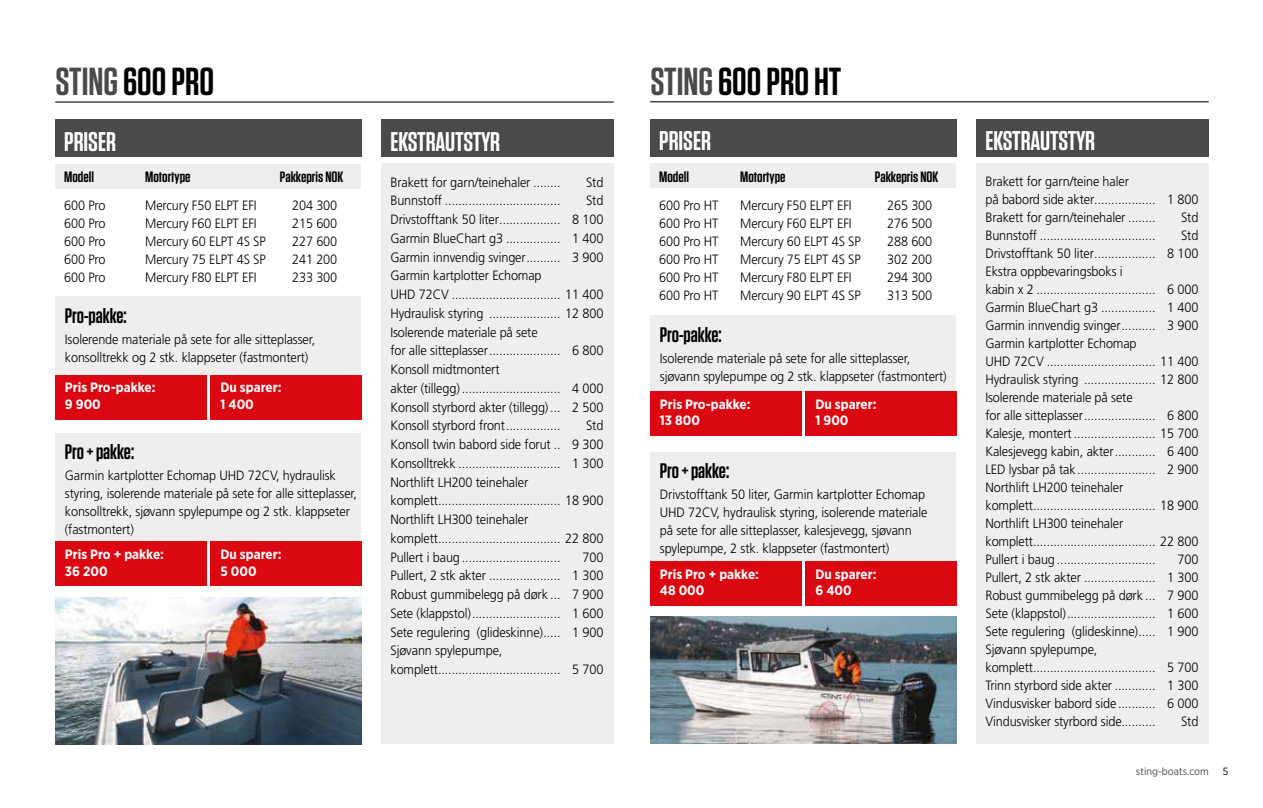
<style>
.page{position:relative;width:1263px;height:808px;background:#fff}
.page>*{position:absolute;margin:0;border:0;box-sizing:border-box;transform-origin:0 0}
.t1{font:600 39px "Tungsten";color:#000}
.t2{font:600 27px "Tungsten";letter-spacing:-.005em;color:#fff}
.t3{font:600 21px "Tungsten";color:#000}
.t4{font:600 15px "Tungsten";color:#000;scale:1.06 1}
.t5{font:300 13.5px/18px "Frutiger";letter-spacing:-.01em;color:#000;scale:.94 1}
.t6{font:700 13.5px/16.5px "Gotham Narrow";color:#fff}
.t7{font:10.5px "Gotham Narrow";color:#4a4a49}
.t8{font:10.5px "Gotham Narrow";color:#000}
.s1{color:#4a4a49}
</style>
<div class="page">
<div style="left:56px;top:296px;width:305px;height:78px;background:#efeeec"></div>
<div style="left:56px;top:433px;width:305px;height:108px;background:#efeeec"></div>
<hr style="left:55px;top:101px;width:559px;height:2px;background:#4a4a49">
<div style="left:381px;top:119px;width:233px;height:38px;background:#4a4a49"></div>
<div style="left:381px;top:164px;width:233px;height:580px;background:#efeeec"></div>
<div style="left:56px;top:375px;width:151px;height:44px;background:#db0812"></div>
<div style="left:56px;top:541px;width:151px;height:45px;background:#db0812"></div>
<div style="left:210px;top:375px;width:151px;height:44px;background:#db0812"></div>
<div style="left:210px;top:541px;width:151px;height:45px;background:#db0812"></div>
<div style="left:56px;top:164px;width:305px;height:25px;background:#efeeec"></div>
<div style="left:55px;top:119px;width:306px;height:38px;background:#4a4a49"></div>
<img style="left:55px;top:597px;width:306px;height:147px">
<div style="left:650px;top:315px;width:306px;height:76px;background:#efeeec"></div>
<div style="left:650px;top:452px;width:306px;height:109px;background:#efeeec"></div>
<hr style="left:650px;top:101px;width:559px;height:1px;background:#4a4a49">
<div style="left:976px;top:119px;width:233px;height:38px;background:#4a4a49"></div>
<div style="left:976px;top:164px;width:233px;height:579px;background:#efeeec"></div>
<div style="left:650px;top:391px;width:152px;height:45px;background:#db0812"></div>
<div style="left:650px;top:561px;width:152px;height:45px;background:#db0812"></div>
<div style="left:805px;top:391px;width:151px;height:45px;background:#db0812"></div>
<div style="left:805px;top:561px;width:151px;height:45px;background:#db0812"></div>
<div style="left:650px;top:164px;width:306px;height:24px;background:#efeeec"></div>
<div style="left:650px;top:119px;width:306px;height:38px;background:#4a4a49"></div>
<img style="left:650px;top:617px;width:306px;height:127px">
<h1 class="t1" style="left:56px;top:61px;width:160px"><span class="s1">STING</span> 600 PRO</h1>
<h2 class="t2" style="left:64px;top:127px;width:53px">PRISER</h2>
<p class="t4" style="left:64px;top:169px;width:30px">Modell</p>
<p class="t4" style="left:145px;top:169px;width:44px">Motortype</p>
<p class="t4" style="left:280px;top:169px;width:61px">Pakkepris NOK</p>
<p class="t5" style="left:64px;top:196px;width:45px">600 Pro</p>
<p class="t5" style="left:145px;top:196px;width:120px">Mercury F50 ELPT EFI</p>
<p class="t5" style="left:292px;top:196px;width:49px">204 300</p>
<p class="t5" style="left:64px;top:214px;width:45px">600 Pro</p>
<p class="t5" style="left:145px;top:214px;width:120px">Mercury F60 ELPT EFI</p>
<p class="t5" style="left:292px;top:214px;width:49px">215 600</p>
<p class="t5" style="left:64px;top:232px;width:45px">600 Pro</p>
<p class="t5" style="left:145px;top:232px;width:130px">Mercury 60 ELPT 4S SP</p>
<p class="t5" style="left:292px;top:232px;width:49px">227 600</p>
<p class="t5" style="left:64px;top:250px;width:45px">600 Pro</p>
<p class="t5" style="left:145px;top:250px;width:130px">Mercury 75 ELPT 4S SP</p>
<p class="t5" style="left:292px;top:250px;width:49px">241 200</p>
<p class="t5" style="left:64px;top:268px;width:45px">600 Pro</p>
<p class="t5" style="left:145px;top:268px;width:120px">Mercury F80 ELPT EFI</p>
<p class="t5" style="left:292px;top:268px;width:49px">233 300</p>
<h3 class="t3" style="left:65px;top:305px;width:63px">Pro-pakke:</h3>
<p class="t5" style="left:65px;top:330px;width:268px">Isolerende materiale på sete for alle sitteplasser, konsolltrekk og 2 stk. klappseter (fastmontert)</p>
<p class="t6" style="left:65px;top:379px;width:92px">Pris Pro-pakke:<br>9 900</p>
<p class="t6" style="left:220px;top:379px;width:62px">Du sparer:<br>1 400</p>
<h3 class="t3" style="left:65px;top:440px;width:71px">Pro + pakke:</h3>
<p class="t5" style="left:65px;top:466px;width:312px">Garmin kartplotter Echomap UHD 72CV, hydraulisk styring, isolerende materiale på sete for alle sitteplasser, konsolltrekk, sjøvann spylepumpe og 2 stk. klappseter (fastmontert)</p>
<p class="t6" style="left:65px;top:546px;width:101px">Pris Pro + pakke:<br>36 200</p>
<p class="t6" style="left:220px;top:546px;width:62px">Du sparer:<br>5 000</p>
<h2 class="t2" style="left:390px;top:127px;width:111px">EKSTRAUTSTYR</h2>
<p class="t5" style="left:390px;top:173px;width:183px">Brakett for garn/teinehaler ........</p>
<p class="t5" style="left:586px;top:173px;width:20px">Std</p>
<p class="t5" style="left:390px;top:192px;width:183px">Bunnstoff ..................................</p>
<p class="t5" style="left:390px;top:192px;width:228px;line-height:18.8px;text-indent:196px">Std Drivstofftank 50 liter.................. 8 100<br>Garmin BlueChart g3 ................ 1 400<br>Garmin innvendig svinger.......... 3 900<br>Garmin kartplotter Echomap<br>UHD 72CV ................................ 11 400<br>Hydraulisk styring ..................... 12 800<br>Isolerende materiale på sete<br>for alle sitteplasser..................... 6 800<br>Konsoll midtmontert<br>akter (tillegg) ............................. 4 000<br>Konsoll styrbord akter (tillegg) ... 2 500<br>Konsoll styrbord front................</p>
<p class="t5" style="left:390px;top:417px;width:228px;line-height:18.8px;text-indent:196px">Std Konsoll twin babord side forut .. 9 300<br>Konsolltrekk .............................. 1 300<br>Northlift LH200 teinehaler komplett.................................... 18 900<br>Northlift LH300 teinehaler komplett.................................... 22 800<br>Pullert i baug .............................</p>
<p class="t5" style="left:390px;top:548px;width:228px;line-height:18.8px;text-indent:192px">700<br>Pullert, 2 stk akter ..................... 1 300<br>Robust gummibelegg på dørk ... 7 900<br>Sete (klappstol).......................... 1 600<br>Sete regulering (glideskinne)..... 1 900<br>Sjøvann spylepumpe, komplett.................................... 5 700</p>
<h1 class="t1" style="left:650px;top:61px;width:192px"><span class="s1">STING</span> 600 PRO HT</h1>
<h2 class="t2" style="left:659px;top:127px;width:53px">PRISER</h2>
<p class="t4" style="left:659px;top:169px;width:30px">Modell</p>
<p class="t4" style="left:740px;top:169px;width:44px">Motortype</p>
<p class="t4" style="left:875px;top:169px;width:61px">Pakkepris NOK</p>
<p class="t5" style="left:659px;top:196px;width:65px">600 Pro HT</p>
<p class="t5" style="left:740px;top:196px;width:120px">Mercury F50 ELPT EFI</p>
<p class="t5" style="left:887px;top:196px;width:49px">265 300</p>
<p class="t5" style="left:659px;top:214px;width:65px">600 Pro HT</p>
<p class="t5" style="left:740px;top:214px;width:120px">Mercury F60 ELPT EFI</p>
<p class="t5" style="left:887px;top:214px;width:49px">276 500</p>
<p class="t5" style="left:659px;top:232px;width:65px">600 Pro HT</p>
<p class="t5" style="left:740px;top:232px;width:130px">Mercury 60 ELPT 4S SP</p>
<p class="t5" style="left:887px;top:232px;width:49px">288 600</p>
<p class="t5" style="left:659px;top:250px;width:65px">600 Pro HT</p>
<p class="t5" style="left:740px;top:250px;width:130px">Mercury 75 ELPT 4S SP</p>
<p class="t5" style="left:887px;top:250px;width:49px">302 200</p>
<p class="t5" style="left:659px;top:268px;width:65px">600 Pro HT</p>
<p class="t5" style="left:740px;top:268px;width:120px">Mercury F80 ELPT EFI</p>
<p class="t5" style="left:887px;top:268px;width:49px">294 300</p>
<p class="t5" style="left:659px;top:286px;width:65px">600 Pro HT</p>
<p class="t5" style="left:740px;top:286px;width:130px">Mercury 90 ELPT 4S SP</p>
<p class="t5" style="left:887px;top:286px;width:49px">313 500</p>
<h3 class="t3" style="left:660px;top:323px;width:63px">Pro-pakke:</h3>
<p class="t5" style="left:660px;top:349px;width:307px">Isolerende materiale på sete for alle sitteplasser, sjøvann spylepumpe og 2 stk. klappseter (fastmontert)</p>
<p class="t6" style="left:660px;top:396px;width:92px">Pris Pro-pakke:<br>13 800</p>
<p class="t6" style="left:815px;top:396px;width:62px">Du sparer:<br>1 900</p>
<h3 class="t3" style="left:660px;top:459px;width:71px">Pro + pakke:</h3>
<p class="t5" style="left:660px;top:485px;width:286px">Drivstofftank 50 liter, Garmin kartplotter Echomap UHD 72CV, hydraulisk styring, isolerende materiale på sete for alle sitteplasser, kalesjevegg, sjøvann spylepumpe, 2 stk. klappseter (fastmontert)</p>
<p class="t6" style="left:660px;top:566px;width:101px">Pris Pro + pakke:<br>48 000</p>
<p class="t6" style="left:815px;top:566px;width:62px">Du sparer:<br>6 400</p>
<h2 class="t2" style="left:985px;top:127px;width:111px">EKSTRAUTSTYR</h2>
<p class="t5" style="left:985px;top:173px;width:228px">Brakett for garn/teine haler<br>på babord side akter.................. 1 800<br>Brakett for garn/teinehaler ........</p>
<p class="t5" style="left:1181px;top:209px;width:20px">Std</p>
<p class="t5" style="left:985px;top:227px;width:183px">Bunnstoff ..................................</p>
<p class="t5" style="left:985px;top:227px;width:228px;text-indent:196px">Std Drivstofftank 50 liter.................. 8 100<br>Ekstra oppbevaringsboks i<br>kabin x 2 ................................... 6 000<br>Garmin BlueChart g3 ................ 1 400<br>Garmin innvendig svinger.......... 3 900<br>Garmin kartplotter Echomap<br>UHD 72CV ................................ 11 400<br>Hydraulisk styring ..................... 12 800<br>Isolerende materiale på sete<br>for alle sitteplasser..................... 6 800<br>Kalesje, montert ........................ 15 700<br>Kalesjevegg kabin, akter............ 6 400<br>LED lysbar på tak....................... 2 900<br>Northlift LH200 teinehaler komplett.................................... 18 900<br>Northlift LH300 teinehaler komplett.................................... 22 800<br>Pullert i baug .............................</p>
<p class="t5" style="left:985px;top:551px;width:228px;text-indent:192px">700<br>Pullert, 2 stk akter ..................... 1 300<br>Robust gummibelegg på dørk ... 7 900<br>Sete (klappstol).......................... 1 600<br>Sete regulering (glideskinne)..... 1 900<br>Sjøvann spylepumpe, komplett.................................... 5 700<br>Trinn styrbord side akter ............ 1 300<br>Vindusvisker babord side ........... 6 000<br>Vindusvisker styrbord side..........</p>
<p class="t5" style="left:1181px;top:713px;width:20px">Std</p>
<p class="t7" style="left:1136px;top:765px;width:74px">sting-boats.com</p>
<p class="t8" style="left:1223px;top:765px;width:7px">5</p>
</div>
